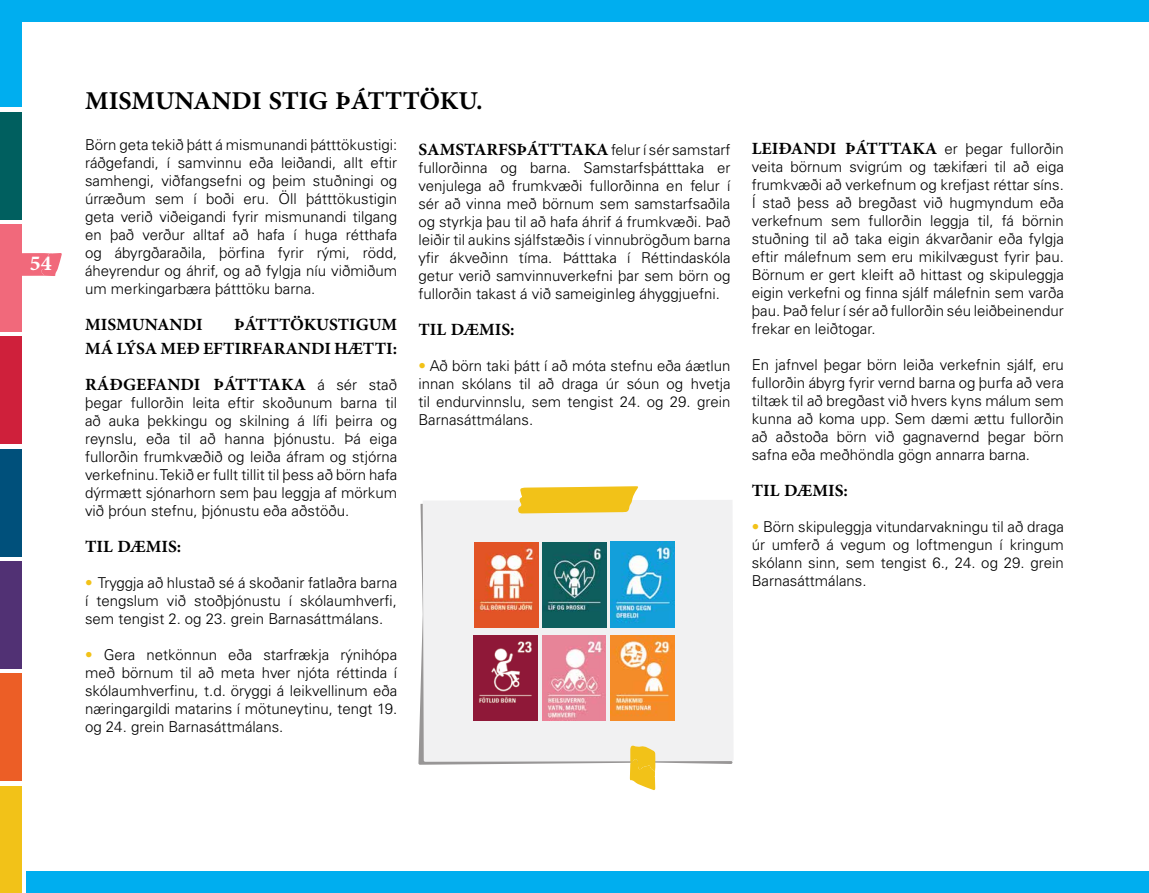
<style>
.page{position:relative;width:1149px;height:893px;background:#fff}
.page>*{position:absolute;margin:0;border:0;box-sizing:border-box;transform-origin:0 0}
.t1{font:700 36px "Adobe Arabic";color:#000}
.t2{font:700 30px "Adobe Arabic";color:#fff}
.t3{font:700 24px/24px "Adobe Arabic";color:#000;text-align:right}
.t4{font:300 15px/18px "Univers LT Pro 45";color:#000;text-align:justify}
.s1{font-family:"Univers LT Pro 45";font-weight:300;font-size:15px}
.s2{color:#f2c218}
</style>
<div class="page">
<div style="left:0;top:337px;width:21px;height:107px;background:#cf203b"></div>
<div style="left:0;top:225px;width:21px;height:107px;background:#f1697b"></div>
<div style="left:0;top:112px;width:21px;height:107px;background:#005f5f"></div>
<div style="left:0;top:0;width:21px;height:107px;background:#00aeef"></div>
<div style="left:0;top:674px;width:21px;height:107px;background:#ec5e26"></div>
<div style="left:0;top:786px;width:21px;height:107px;background:#f2c218"></div>
<div style="left:0;top:561px;width:21px;height:107px;background:#513174"></div>
<div style="left:0;top:449px;width:21px;height:107px;background:#00507b"></div>
<div style="left:9px;top:0;width:1139px;height:21px;background:#00aeef"></div>
<div style="left:26px;top:872px;width:1122px;height:21px;background:#00aeef"></div>
<svg style="left:21px;top:253px;width:41px;height:23px"></svg>
<svg style="left:418px;top:504px;width:314px;height:261px"></svg>
<div style="left:422px;top:500px;width:311px;height:262px;background:#f1f1f2"></div>
<svg style="left:629px;top:745px;width:26px;height:45px"></svg>
<svg style="left:517px;top:486px;width:121px;height:28px;background:#f2c939"></svg>
<img style="left:473px;top:635px;width:64px;height:85px">
<img style="left:542px;top:635px;width:63px;height:85px">
<img style="left:610px;top:635px;width:64px;height:85px">
<img style="left:610px;top:542px;width:64px;height:85px">
<img style="left:474px;top:542px;width:64px;height:85px">
<img style="left:542px;top:542px;width:64px;height:85px">
<h2 class="t2" style="left:30px;top:242px;width:23px">54</h2>
<h1 class="t1" style="left:85px;top:76px;width:399px">MISMUNANDI STIG ÞÁTTTÖKU.</h1>
<p class="t4" style="left:85px;top:136px;width:313px">Börn geta tekið þátt á mismunandi þátttökustigi: ráðgefandi, í samvinnu eða leiðandi, allt eftir samhengi, viðfangsefni og þeim stuðningi og úrræðum sem í boði eru. Öll þátttökustigin geta verið viðeigandi fyrir mismunandi tilgang en það verður alltaf að hafa í huga rétthafa og ábyrgðaraðila, þörfina fyrir rými, rödd, áheyrendur og áhrif, og að fylgja níu viðmiðum um merkingarbæra þátttöku barna.</p>
<h3 class="t3" style="left:85px;top:310px;width:119px">MISMUNANDI</h3>
<h3 class="t3" style="left:85px;top:310px;width:313px">ÞÁTTTÖKUSTIGUM<br>MÁ LÝSA MEÐ EFTIRFARANDI HÆTTI:</h3>
<h3 class="t3" style="left:85px;top:370px;width:313px">RÁÐGEFANDI ÞÁTTTAKA <span class="s1">á sér stað</span></h3>
<p class="t4" style="left:85px;top:394px;width:313px">þegar fullorðin leita eftir skoðunum barna til að auka þekkingu og skilning á lífi þeirra og reynslu, eða til að hanna þjónustu. Þá eiga fullorðin frumkvæðið og leiða áfram og stjórna verkefninu. Tekið er fullt tillit til þess að börn hafa dýrmætt sjónarhorn sem þau leggja af mörkum við þróun stefnu, þjónustu eða aðstöðu.</p>
<h3 class="t3" style="left:85px;top:532px;width:98px">TIL DÆMIS:</h3>
<p class="t4" style="left:85px;top:574px;width:313px"><span class="s2">•</span> Tryggja að hlustað sé á skoðanir fatlaðra barna í tengslum við stoðþjónustu í skólaumhverfi, sem tengist 2. og 23. grein Barnasáttmálans.</p>
<p class="t4" style="left:85px;top:646px;width:313px"><span class="s2">•</span> Gera netkönnun eða starfrækja rýnihópa með börnum til að meta hver njóta réttinda í skólaumhverfinu, t.d. öryggi á leikvellinum eða næringargildi matarins í mötuneytinu, tengt 19. og 24. grein Barnasáttmálans.</p>
<h3 class="t3" style="left:418px;top:135px;width:313px">SAMSTARFSÞÁTTTAKA <span class="s1">felur í sér samstarf</span></h3>
<p class="t4" style="left:418px;top:159px;width:313px">fullorðinna og barna. Samstarfsþátttaka er venjulega að frumkvæði fullorðinna en felur í sér að vinna með börnum sem samstarfsaðila og styrkja þau til að hafa áhrif á frumkvæði. Það leiðir til aukins sjálfstæðis í vinnubrögðum barna yfir ákveðinn tíma. Þátttaka í Réttindaskóla getur verið samvinnuverkefni þar sem börn og fullorðin takast á við sameiginleg áhyggjuefni.</p>
<h3 class="t3" style="left:418px;top:315px;width:98px">TIL DÆMIS:</h3>
<p class="t4" style="left:418px;top:357px;width:313px"><span class="s2">•</span> Að börn taki þátt í að móta stefnu eða áætlun innan skólans til að draga úr sóun og hvetja til endurvinnslu, sem tengist 24. og 29. grein Barnasáttmálans.</p>
<h3 class="t3" style="left:751px;top:134px;width:313px">LEIÐANDI ÞÁTTTAKA <span class="s1">er þegar fullorðin</span></h3>
<p class="t4" style="left:751px;top:158px;width:313px">veita börnum svigrúm og tækifæri til að eiga frumkvæði að verkefnum og krefjast réttar síns.<br>Í stað þess að bregðast við hugmyndum eða verkefnum sem fullorðin leggja til, fá börnin stuðning til að taka eigin ákvarðanir eða fylgja eftir málefnum sem eru mikilvægust fyrir þau.<br>Börnum er gert kleift að hittast og skipuleggja eigin verkefni og finna sjálf málefnin sem varða þau. Það felur í sér að fullorðin séu leiðbeinendur frekar en leiðtogar.</p>
<p class="t4" style="left:751px;top:356px;width:313px">En jafnvel þegar börn leiða verkefnin sjálf, eru fullorðin ábyrg fyrir vernd barna og þurfa að vera tiltæk til að bregðast við hvers kyns málum sem kunna að koma upp. Sem dæmi ættu fullorðin að aðstoða börn við gagnavernd þegar börn safna eða meðhöndla gögn annarra barna.</p>
<h3 class="t3" style="left:751px;top:476px;width:98px">TIL DÆMIS:</h3>
<p class="t4" style="left:751px;top:518px;width:313px"><span class="s2">•</span> Börn skipuleggja vitundarvakningu til að draga úr umferð á vegum og loftmengun í kringum skólann sinn, sem tengist 6., 24. og 29. grein Barnasáttmálans.</p>
</div>
